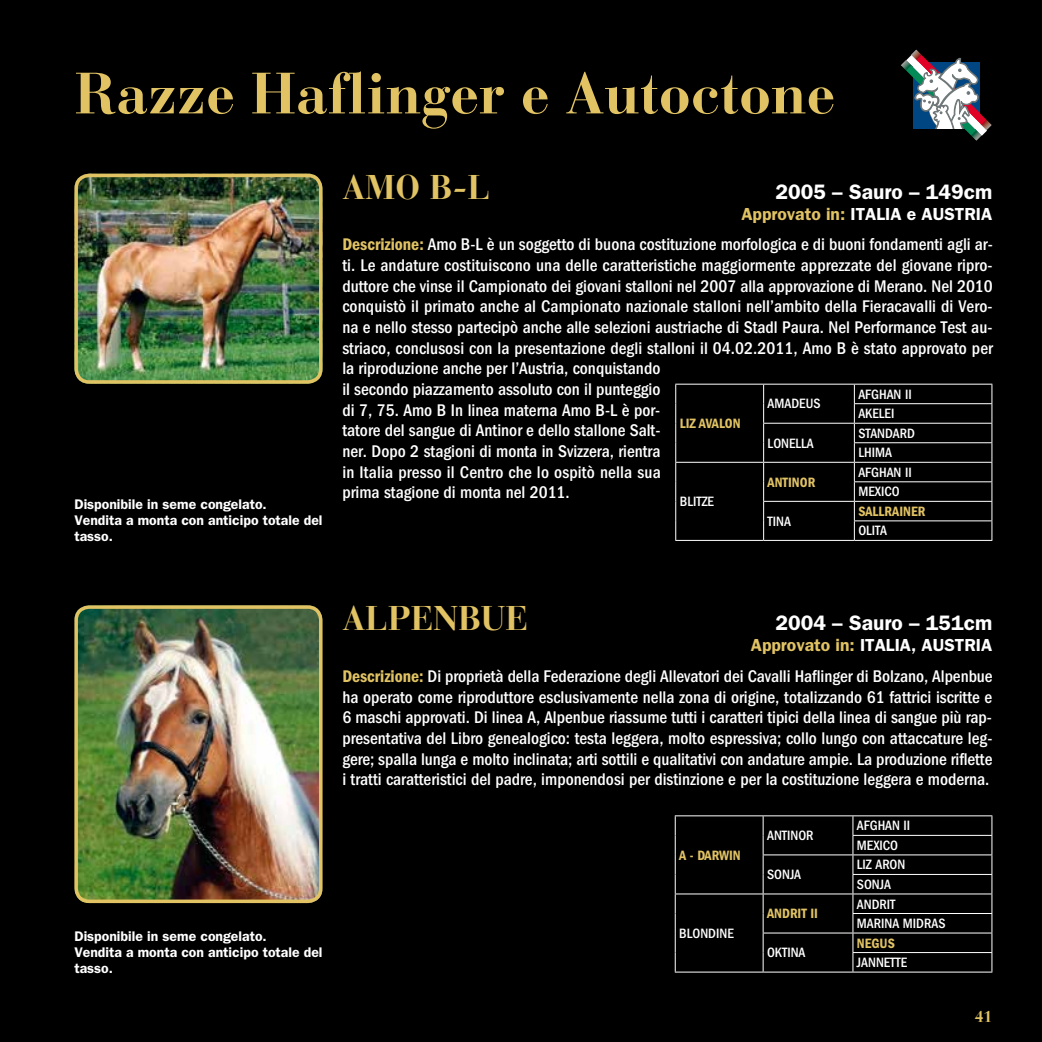
<style>
.page{position:relative;width:1042px;height:1042px;background:#000}
.page>*{position:absolute;margin:0;border:0;box-sizing:border-box;transform-origin:0 0}
.t1{font:700 57.75px "Bauer Bodoni Std";color:#e1c364}
.t2{font:700 34.12px "Bauer Bodoni Std";color:#e1c364}
.t3{font:600 21px "ITC Franklin Gothic Std";color:#fff}
.t4{font:500 condensed 17.5px/20.7px "ITC Franklin Gothic Std";color:#fff;text-align:right}
.t5{font:700 15.75px "Bauer Bodoni Std";color:#e1c364}
.t6{font:500 condensed 14px/19.6px "ITC Franklin Gothic Std";color:#fff}
.t7{font:600 14px/15.8px "ITC Franklin Gothic Std";color:#fff}
.t8{font:14px "ITC Franklin Gothic Std Dm Cd";color:#e1c364}
.s1{font-weight:600;font-stretch:normal;color:#e1c364}
.s2{font-weight:600;font-stretch:normal}
.s3{font-family:"ITC Franklin Gothic Std Dm Cd";font-weight:400;font-stretch:normal;color:#e1c364}
</style>
<div class="page">
<img style="left:79px;top:610px;width:243px;height:293px">
<div style="left:74px;top:605px;width:248px;height:298px;border:4px solid #e1c364;border-radius:13px"></div>
<svg style="left:901px;top:50px;width:91px;height:91px"></svg>
<hr style="left:675px;top:815px;width:88px;height:1px;background:#fff">
<hr style="left:763px;top:815px;width:90px;height:1px;background:#fff">
<hr style="left:853px;top:815px;width:139px;height:1px;background:#fff">
<hr style="left:852px;top:835px;width:140px;height:1px;background:#fff">
<hr style="left:763px;top:854px;width:90px;height:1px;background:#fff">
<hr style="left:853px;top:854px;width:139px;height:1px;background:#fff">
<hr style="left:852px;top:874px;width:140px;height:1px;background:#fff">
<hr style="left:675px;top:893px;width:88px;height:1px;background:#fff">
<svg style="left:675px;top:816px;width:1px;height:155px"></svg>
<hr style="left:675px;top:971px;width:88px;height:1px;background:#fff">
<hr style="left:763px;top:893px;width:90px;height:1px;background:#fff">
<hr style="left:853px;top:893px;width:139px;height:1px;background:#fff">
<hr style="left:852px;top:913px;width:140px;height:1px;background:#fff">
<hr style="left:763px;top:932px;width:90px;height:1px;background:#fff">
<svg style="left:763px;top:816px;width:1px;height:155px"></svg>
<hr style="left:763px;top:971px;width:90px;height:1px;background:#fff">
<hr style="left:853px;top:932px;width:139px;height:1px;background:#fff">
<hr style="left:852px;top:952px;width:140px;height:1px;background:#fff">
<svg style="left:852px;top:816px;width:1px;height:155px"></svg>
<svg style="left:991px;top:816px;width:1px;height:155px"></svg>
<hr style="left:853px;top:971px;width:139px;height:1px;background:#fff">
<img style="left:79px;top:174px;width:243px;height:205px">
<div style="left:74px;top:174px;width:248px;height:210px;border:4px solid #e1c364;border-radius:13px"></div>
<hr style="left:854px;top:403px;width:138px;height:1px;background:#fff">
<hr style="left:763px;top:423px;width:91px;height:1px;background:#fff">
<hr style="left:854px;top:423px;width:138px;height:1px;background:#fff">
<hr style="left:854px;top:442px;width:138px;height:1px;background:#fff">
<hr style="left:675px;top:462px;width:88px;height:1px;background:#fff">
<hr style="left:763px;top:462px;width:91px;height:1px;background:#fff">
<hr style="left:854px;top:462px;width:138px;height:1px;background:#fff">
<hr style="left:854px;top:481px;width:138px;height:1px;background:#fff">
<hr style="left:763px;top:501px;width:91px;height:1px;background:#fff">
<svg style="left:763px;top:385px;width:1px;height:155px"></svg>
<hr style="left:854px;top:501px;width:138px;height:1px;background:#fff">
<hr style="left:854px;top:520px;width:138px;height:1px;background:#fff">
<svg style="left:854px;top:385px;width:1px;height:155px"></svg>
<hr style="left:675px;top:384px;width:88px;height:1px;background:#fff">
<hr style="left:763px;top:384px;width:91px;height:1px;background:#fff">
<hr style="left:854px;top:384px;width:138px;height:1px;background:#fff">
<svg style="left:675px;top:385px;width:1px;height:155px"></svg>
<hr style="left:675px;top:540px;width:88px;height:1px;background:#fff">
<hr style="left:763px;top:540px;width:91px;height:1px;background:#fff">
<svg style="left:991px;top:385px;width:1px;height:155px"></svg>
<hr style="left:854px;top:540px;width:138px;height:1px;background:#fff">
<h1 class="t1" style="left:74px;top:59px;width:762px">Razze Haflinger e Autoctone</h1>
<p class="t7" style="left:74px;top:497px;width:250px">Disponibile in seme congelato.<br>Vendita a monta con anticipo totale del tasso.</p>
<h2 class="t2" style="left:342px;top:166px;width:149px">AMO B-L</h2>
<p class="t3" style="left:775px;top:179px;width:218px">2005 – Sauro – 149cm</p>
<p class="t4" style="left:342px;top:199px;width:652px;line-height:30.6px"><span class="s1">Approvato in:</span> <span class="s2">ITALIA e AUSTRIA<br></span><span class="s3">DESCRIZIONE:</span> Amo B-L è un soggetto di buona costituzione morfologica e di buoni fondamenti agli ar-</p>
<p class="t4" style="left:342px;top:255px;width:652px;text-align:left">ti. Le andature costituiscono una delle caratteristiche maggiormente apprezzate del giovane ripro&shy;duttore che vinse il Campionato dei giovani stalloni nel 2007 alla approvazione di Merano. Nel 2010 conquistò il primato anche al Campionato nazionale stalloni nell’ambito della Fieracavalli di Vero&shy;na e nello stesso partecipò anche alle selezioni austriache di Stadl Paura. Nel Performance Test au&shy;striaco, conclusosi con la presentazione degli stalloni il 04.02.2011, Amo B è stato approvato per la riproduzione anche per l’Austria, conquistando<br>il secondo piazzamento assoluto con il punteggio<br>di 7, 75. Amo B In linea materna Amo B-L è por-<br>tatore del sangue di Antinor e dello stallone Salt-<br>ner. Dopo 2 stagioni di monta in Svizzera, rientra<br>in Italia presso il Centro che lo ospitò nella sua<br>prima stagione di monta nel 2011.</p>
<p class="t6" style="left:858px;top:384px;width:15px">Afghan</p>
<p class="t6" style="left:905px;top:384px;width:8px">II</p>
<p class="t6" style="left:858px;top:404px;width:14px">Akelei</p>
<p class="t6" style="left:767px;top:394px;width:16px">Amadeus</p>
<p class="t8" style="left:680px;top:415px;width:34px">LIZ AVALON</p>
<p class="t6" style="left:767px;top:433px;width:14px">Lonella</p>
<p class="t6" style="left:858px;top:423px;width:16px">Standard<br>Lhima</p>
<p class="t6" style="left:858px;top:462px;width:15px">Afghan</p>
<p class="t6" style="left:905px;top:462px;width:8px">II</p>
<p class="t6" style="left:858px;top:482px;width:17px">Mexico</p>
<p class="t8" style="left:767px;top:474px;width:15px">ANTINOR</p>
<p class="t6" style="left:680px;top:492px;width:14px">Blitze</p>
<p class="t8" style="left:858px;top:503px;width:15px">SALLRAINER</p>
<p class="t6" style="left:858px;top:521px;width:14px">Olita</p>
<p class="t6" style="left:767px;top:511px;width:12px">Tina</p>
<p class="t7" style="left:74px;top:928px;width:250px">Disponibile in seme congelato.<br>Vendita a monta con anticipo totale del tasso.</p>
<h2 class="t2" style="left:342px;top:598px;width:185px">ALPENBUE</h2>
<p class="t3" style="left:775px;top:611px;width:218px">2004 – Sauro – 151cm</p>
<p class="t4" style="left:342px;top:630px;width:652px;line-height:30.6px"><span class="s1">Approvato in:</span> <span class="s2">ITALIA, AUSTRIA<br></span><span class="s3">DESCRIZIONE:</span> Di proprietà della Federazione degli Allevatori dei Cavalli Haflinger di Bolzano, Alpenbue</p>
<p class="t4" style="left:342px;top:687px;width:651px;text-align:justify">ha operato come riproduttore esclusivamente nella zona di origine, totalizzando 61 fattrici iscritte e 6 maschi approvati. Di linea A, Alpenbue riassume tutti i caratteri tipici della linea di sangue più rap&shy;presentativa del Libro genealogico: testa leggera, molto espressiva; collo lungo con attaccature leg&shy;gere; spalla lunga e molto inclinata; arti sottili e qualitativi con andature ampie. La produzione riflette i tratti caratteristici del padre, imponendosi per distinzione e per la costituzione leggera e moderna.</p>
<p class="t8" style="left:679px;top:847px;width:56px">A - DARWIN</p>
<p class="t6" style="left:679px;top:923px;width:16px">Blondine</p>
<p class="t6" style="left:767px;top:826px;width:15px">Antinor</p>
<p class="t6" style="left:857px;top:816px;width:15px">Afghan</p>
<p class="t6" style="left:903px;top:816px;width:8px">II</p>
<p class="t6" style="left:857px;top:835px;width:17px">Mexico</p>
<p class="t6" style="left:767px;top:865px;width:15px">Sonja</p>
<p class="t6" style="left:857px;top:855px;width:34px">Liz Aron<br>Sonja</p>
<p class="t8" style="left:767px;top:905px;width:15px">ANDRIT</p>
<p class="t8" style="left:810px;top:905px;width:9px">II</p>
<p class="t6" style="left:857px;top:894px;width:18px">Andrit<br>Marina</p>
<p class="t6" style="left:903px;top:914px;width:18px">Midras</p>
<p class="t6" style="left:767px;top:943px;width:15px">Oktina</p>
<p class="t8" style="left:857px;top:935px;width:17px">NEGUS</p>
<p class="t6" style="left:857px;top:953px;width:12px">Jannette</p>
<p class="t5" style="left:975px;top:1007px;width:19px">41</p>
</div>
